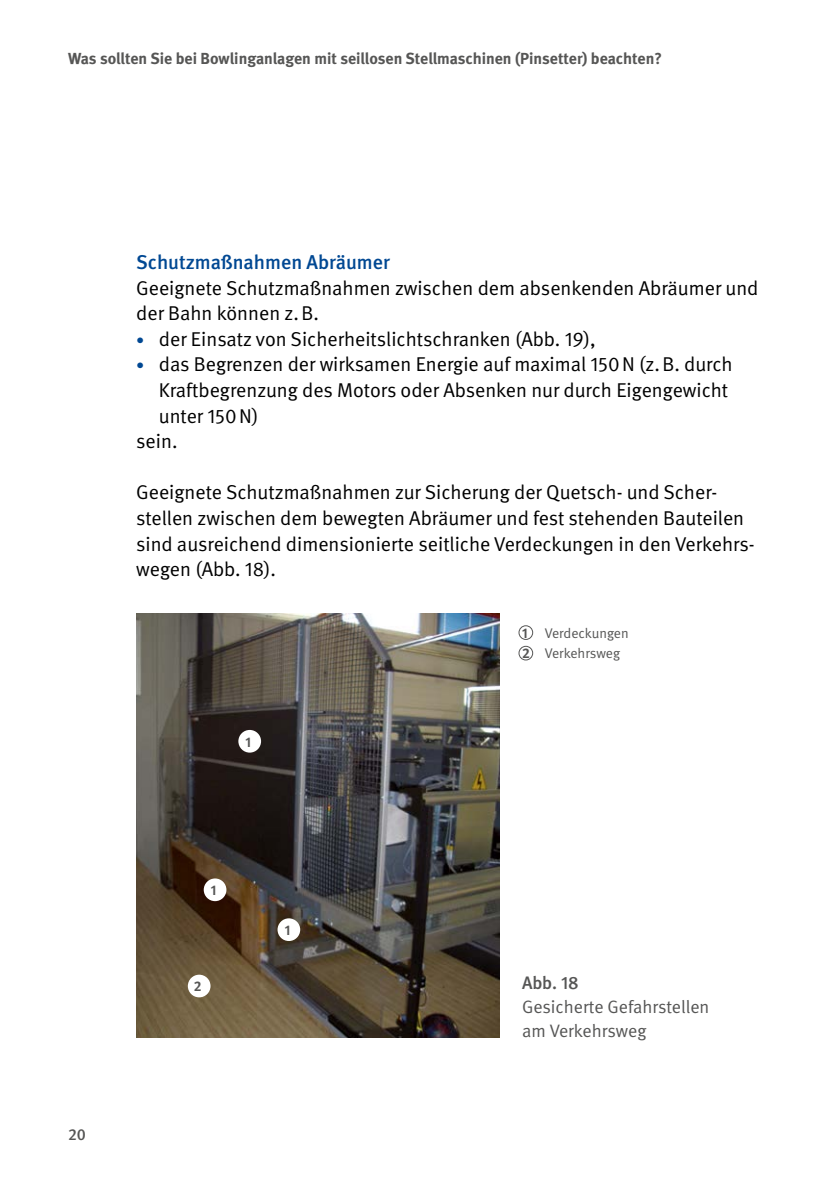
<style>
.page{position:relative;width:840px;height:1191px;background:#fff}
.page>*{position:absolute;margin:0;border:0;box-sizing:border-box;transform-origin:0 0}
.Fließtext_FT_Abst_vor{font:20px/25.6px "DGUV Meta";color:#000}
.Fließtext_FT{font:20px/25.6px "DGUV Meta";color:#000}
.Überschriften_H3{font:500 20px "DGUV Meta";color:#004893}
.t1{font:18px/24px "DGUV Meta";color:#565655}
.t2{font:500 18px "DGUV Meta";color:#565655}
.t3{font:700 16px "DGUV Meta";color:#565655}
.t4{font:500 16px "DGUV Meta";color:#565655}
.Bildunterschriften_P_Legende{font:14px "DGUV Meta";color:#565655}
.Bildunterschriften_GT_Legende{font:700 14px "DGUV Meta";color:#565655}
.s1{font-size:16px;color:#004893}
.s2{font-weight:700}
</style>
<div class="page">
<img style="left:136px;top:613px;width:363px;height:424px">
<div style="left:238px;top:730px;width:23px;height:22px;background:#fff;border-radius:50%"></div>
<div style="left:204px;top:878px;width:22px;height:23px;background:#fff;border-radius:50%"></div>
<div style="left:277px;top:918px;width:23px;height:23px;background:#fff;border-radius:50%"></div>
<div style="left:188px;top:974px;width:22px;height:23px;background:#fff;border-radius:50%"></div>
<div style="left:518px;top:625px;width:14px;height:14px;border:1px solid #565655;border-radius:50%"></div>
<div style="left:518px;top:646px;width:14px;height:14px;border:1px solid #565655;border-radius:50%"></div>
<p class="t3" style="left:68px;top:49px;width:595px">Was sollten Sie bei Bowlinganlagen mit seillosen Stellmaschinen (Pinsetter) beachten?</p>
<h3 class="Überschriften_H3" style="left:136px;top:250px;width:255px">Schutzmaßnahmen Abräumer</h3>
<p class="Fließtext_FT" style="left:136px;top:275px;width:623px">Geeignete Schutzmaßnahmen zwischen dem absenkenden Abräumer und der Bahn können z.B.</p>
<p class="Fließtext_FT_Abst_vor" style="left:136px;top:326px;width:460px"><span class="s1">•</span> der Einsatz von Sicherheitslichtschranken (Abb. 19),</p>
<p class="Fließtext_FT_Abst_vor" style="left:159px;top:352px;width:575px;text-indent:-23px"><span class="s1">•</span> das Begrenzen der wirksamen Energie auf maximal 150N (z.B. durch<br>Kraftbegrenzung des Motors oder Absenken nur durch Eigengewicht unter 150N)</p>
<p class="Fließtext_FT" style="left:136px;top:429px;width:43px">sein.</p>
<p class="Fließtext_FT_Abst_vor" style="left:136px;top:480px;width:619px">Geeignete Schutzmaßnahmen zur Sicherung der Quetsch- und Scher&shy;stellen zwischen dem bewegten Abräumer und fest stehenden Bauteilen sind ausreichend dimensionierte seitliche Verdeckungen in den Verkehrs&shy;wegen (Abb. 18).</p>
<p class="t4" style="left:68px;top:1124px;width:19px">20</p>
<p class="Bildunterschriften_GT_Legende" style="left:245px;top:733px;width:7px">1</p>
<p class="Bildunterschriften_GT_Legende" style="left:211px;top:882px;width:7px">1</p>
<p class="Bildunterschriften_GT_Legende" style="left:194px;top:978px;width:9px">2</p>
<p class="Bildunterschriften_GT_Legende" style="left:284px;top:921px;width:7px">1</p>
<p class="Bildunterschriften_P_Legende" style="left:522px;top:625px;width:108px"><span class="s2">1</span> Verdeckungen</p>
<p class="Bildunterschriften_P_Legende" style="left:522px;top:645px;width:99px"><span class="s2">2</span> Verkehrsweg</p>
<p class="t2" style="left:522px;top:972px;width:58px">Abb. 18</p>
<p class="t1" style="left:522px;top:995px;width:189px">Gesicherte Gefahrstellen am Verkehrsweg</p>
</div>
